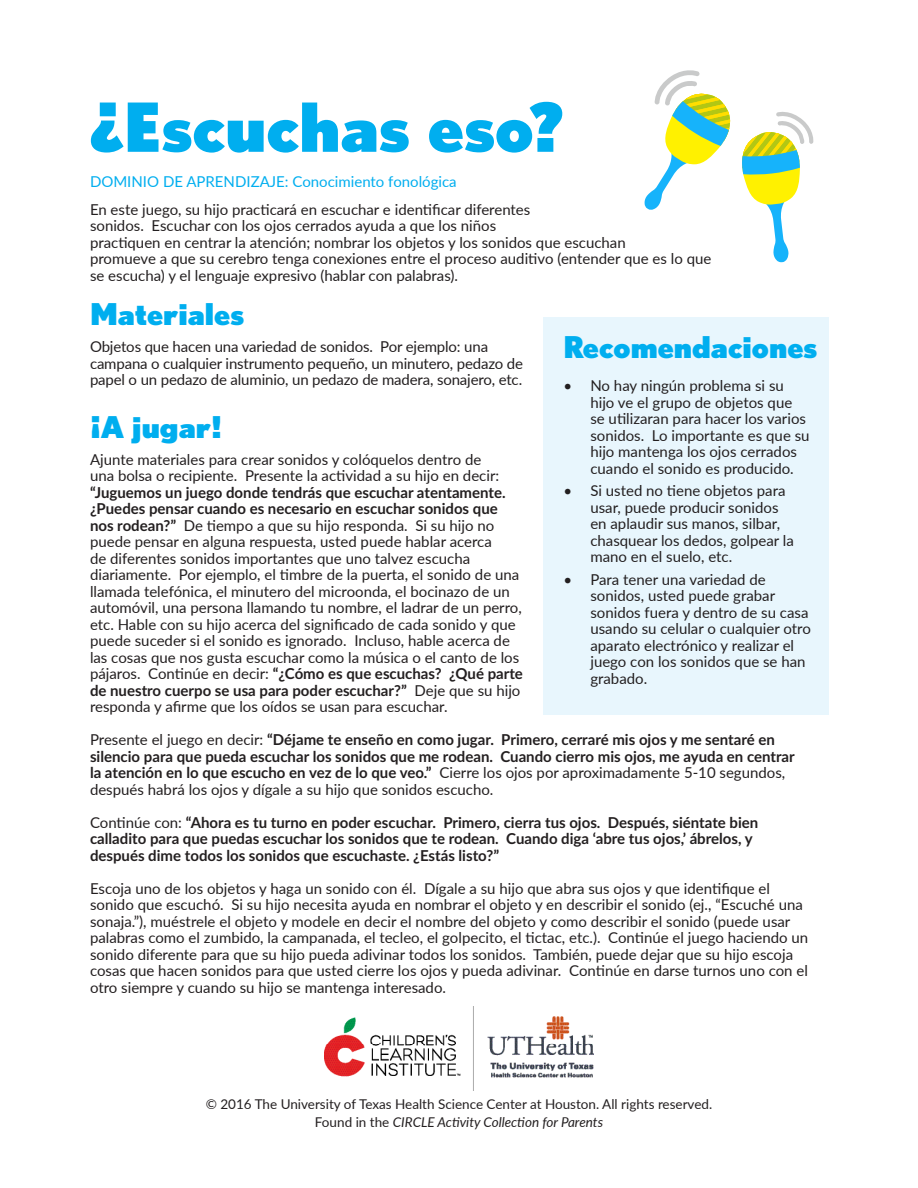
<style>
.page{position:relative;width:918px;height:1188px;background:#fff}
.page>*{position:absolute;margin:0;border:0;box-sizing:border-box;transform-origin:0 0}
.t1{font:900 67.5px "Nobel";color:#00aeef}
.A-head{font:900 30px "Nobel";color:#00aeef}
.t2{font:15px/16.5px "Lato";color:#231f20}
.t3{font:700 15px/16.5px "Lato";color:#231f20}
.t4{font:15px "Lato";color:#00aeef}
.t5{font:13.5px "Lato";color:#231f20}
.t6{font:italic 13.5px "Lato";color:#231f20}
.s1{font-weight:700}
.s2{font-weight:400}
.s3{font-style:normal}
</style>
<div class="page">
<img style="left:324px;top:1006px;width:270px;height:84px">
<div style="left:544px;top:317px;width:285px;height:398px;background:#e8f6fd"></div>
<svg style="left:644px;top:70px;width:87px;height:140px"></svg>
<svg style="left:742px;top:112px;width:72px;height:150px"></svg>
<p class="t1" style="left:90px;top:86px;width:475px">¿Escuchas eso?</p>
<p class="t4" style="left:90px;top:171px;width:368px">DOMINIO DE APRENDIZAJE: Conocimiento fonológica</p>
<p class="t2" style="left:90px;top:201px;width:623px">En este juego, su hijo practicará en escuchar e identificar diferentes<br>sonidos. Escuchar con los ojos cerrados ayuda a que los niños<br>practiquen en centrar la atención; nombrar los objetos y los sonidos que escuchan<br>promueve a que su cerebro tenga conexiones entre el proceso auditivo (entender que es lo que se escucha) y el lenguaje expresivo (hablar con palabras).</p>
<p class="A-head" style="left:90px;top:296px;width:156px">Materiales</p>
<p class="t2" style="left:90px;top:338px;width:435px">Objetos que hacen una variedad de sonidos. Por ejemplo: una campana o cualquier instrumento pequeño, un minutero, pedazo de papel o un pedazo de aluminio, un pedazo de madera, sonajero, etc.</p>
<p class="A-head" style="left:90px;top:409px;width:134px">¡A jugar!</p>
<p class="t2" style="left:90px;top:451px;width:434px">Ajunte materiales para crear sonidos y colóquelos dentro de<br>una bolsa o recipiente. Presente la actividad a su hijo en decir: <span class="s1">“Juguemos un juego donde tendrás que escuchar atentamente. ¿Puedes pensar cuando es necesario en escuchar sonidos que nos rodean?”</span> De tiempo a que su hijo responda. Si su hijo no puede pensar en alguna respuesta, usted puede hablar acerca<br>de diferentes sonidos importantes que uno talvez escucha diariamente. Por ejemplo, el timbre de la puerta, el sonido de una llamada telefónica, el minutero del microonda, el bocinazo de un automóvil, una persona llamando tu nombre, el ladrar de un perro, etc. Hable con su hijo acerca del significado de cada sonido y que puede suceder si el sonido es ignorado. Incluso, hable acerca de las cosas que nos gusta escuchar como la música o el canto de los pájaros. Continúe en decir: <span class="s1">“¿Cómo es que escuchas? ¿Qué parte de nuestro cuerpo se usa para poder escuchar?”</span> Deje que su hijo responda y afirme que los oídos se usan para escuchar.</p>
<p class="t3" style="left:90px;top:731px;width:706px"><span class="s2">Presente el juego en decir:</span> “Déjame te enseño en como jugar. Primero, cerraré mis ojos y me sentaré en silencio para que pueda escuchar los sonidos que me rodean. Cuando cierro mis ojos, me ayuda en centrar la atención en lo que escucho en vez de lo que veo.” <span class="s2">Cierre los ojos por aproximadamente 5-10 segundos, después habrá los ojos y dígale a su hijo que sonidos escucho.</span></p>
<p class="t3" style="left:90px;top:814px;width:670px"><span class="s2">Continúe con:</span> “Ahora es tu turno en poder escuchar. Primero, cierra tus ojos. Después, siéntate bien calladito para que puedas escuchar los sonidos que te rodean. Cuando diga ‘abre tus ojos,’ ábrelos, y después dime todos los sonidos que escuchaste. ¿Estás listo?”</p>
<p class="t2" style="left:90px;top:880px;width:720px">Escoja uno de los objetos y haga un sonido con él. Dígale a su hijo que abra sus ojos y que identifique el sonido que escuchó. Si su hijo necesita ayuda en nombrar el objeto y en describir el sonido (ej., “Escuché una sonaja.”), muéstrele el objeto y modele en decir el nombre del objeto y como describir el sonido (puede usar palabras como el zumbido, la campanada, el tecleo, el golpecito, el tictac, etc.). Continúe el juego haciendo un sonido diferente para que su hijo pueda adivinar todos los sonidos. También, puede dejar que su hijo escoja cosas que hacen sonidos para que usted cierre los ojos y pueda adivinar. Continúe en darse turnos uno con el otro siempre y cuando su hijo se mantenga interesado.</p>
<p class="A-head" style="left:563px;top:329px;width:255px">Recomendaciones</p>
<p class="t2" style="left:590px;top:377px;width:221px;text-indent:-27px">• No hay ningún problema si su hijo ve el grupo de objetos que se utilizaran para hacer los varios sonidos. Lo importante es que su hijo mantenga los ojos cerrados cuando el sonido es producido.</p>
<p class="t2" style="left:590px;top:482px;width:205px;text-indent:-27px">• Si usted no tiene objetos para usar, puede producir sonidos en aplaudir sus manos, silbar, chasquear los dedos, golpear la mano en el suelo, etc.</p>
<p class="t2" style="left:590px;top:571px;width:222px;text-indent:-27px">• Para tener una variedad de sonidos, usted puede grabar sonidos fuera y dentro de su casa usando su celular o cualquier otro aparato electrónico y realizar el juego con los sonidos que se han grabado.</p>
<p class="t5" style="left:206px;top:1094px;width:508px">© 2016 The University of Texas Health Science Center at Houston. All rights reserved.</p>
<p class="t6" style="left:315px;top:1112px;width:290px"><span class="s3">Found in the</span> CIRCLE Activity Collection for Parents</p>
</div>
